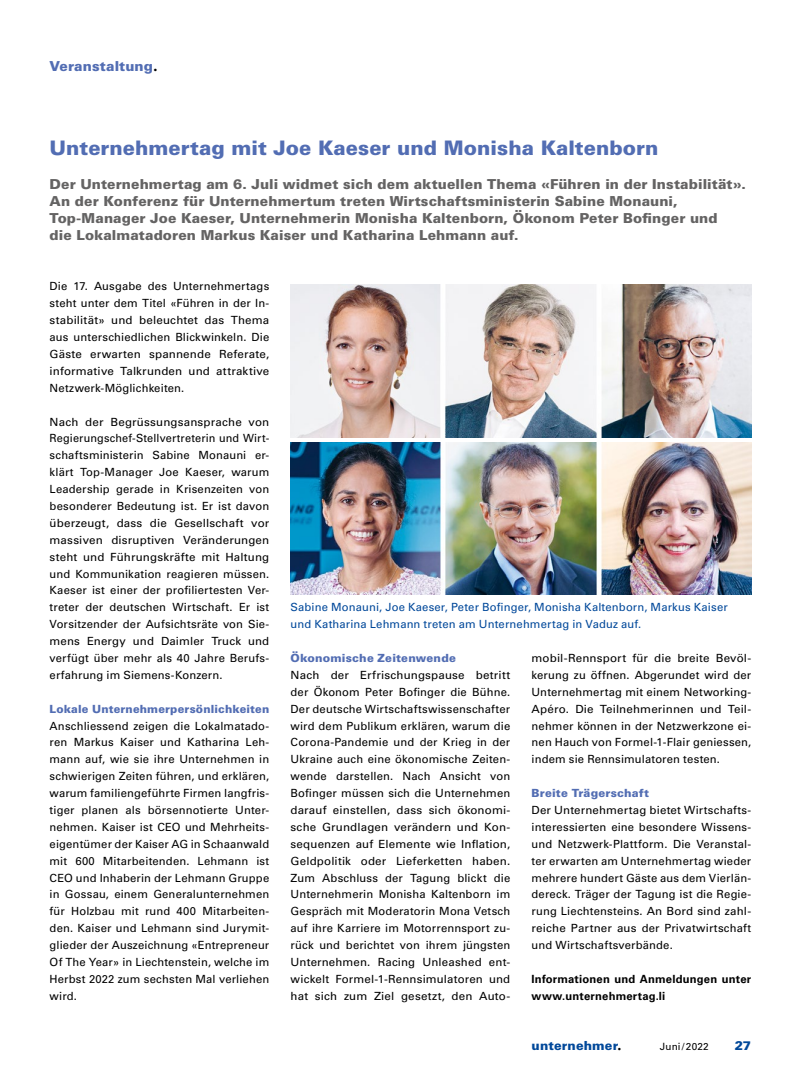
<style>
.page{position:relative;width:808px;height:1078px;background:#fff}
.page>*{position:absolute;margin:0;border:0;box-sizing:border-box;transform-origin:0 0}
.t1{font:900 20px "Univers";color:#526db3}
.t2{font:900 13.75px/16.9px "Univers";letter-spacing:.005em;color:#646363}
.t3{font:900 13.75px "Univers";letter-spacing:.005em;color:#526db3}
.t4{font:900 12.5px "Univers";letter-spacing:.01em;color:#00489a}
.t5{font:11.25px/16.9px "Univers";letter-spacing:.015em;color:#000;text-align:justify}
.t6{font:11.25px/16.9px "Univers";letter-spacing:.01em;color:#00489a}
.t7{font:900 11.25px "Univers";letter-spacing:.015em;color:#526db3}
.t8{font:700 11.25px/16.9px "Univers";letter-spacing:.015em;color:#000}
.t9{font:10px "Univers";letter-spacing:.015em;color:#000}
.s1{font-family:"Futura BT";font-weight:800;font-size:15.12px;color:#000}
.s2{font-family:"Futura";font-weight:800;font-size:13.75px;color:#000}
</style>
<div class="page">
<img style="left:291px;top:285px;width:460px;height:152px">
<img style="left:291px;top:442px;width:460px;height:152px">
<p class="t3" style="left:50px;top:57px;width:110px">Veranstaltung<span class="s1">.</span></p>
<h1 class="t1" style="left:50px;top:136px;width:610px">Unternehmertag mit Joe Kaeser und Monisha Kaltenborn</h1>
<p class="t2" style="left:50px;top:175px;width:698px">Der Unternehmertag am 6. Juli widmet sich dem aktuellen Thema «Führen in der Instabilität».<br>An der Konferenz für Unternehmertum treten Wirtschaftsministerin Sabine Monauni, Top-Manager Joe Kaeser, Unternehmerin Monisha Kaltenborn, Ökonom Peter Bofinger und<br>die Lokalmatadoren Markus Kaiser und Katharina Lehmann auf.</p>
<p class="t5" style="left:50px;top:278px;width:221px">Die 17. Ausgabe des Unternehmertags steht unter dem Titel «Führen in der In&shy;stabilität» und beleuchtet das Thema aus unterschiedlichen Blickwinkeln. Die Gäste erwarten spannende Referate, informative Talkrunden und attraktive Netzwerk-Möglichkeiten.</p>
<p class="t5" style="left:50px;top:413px;width:221px">Nach der Begrüssungsansprache von Regierungschef-Stellvertreterin und Wirt&shy;schaftsministerin Sabine Monauni er&shy;klärt Top-Manager Joe Kaeser, warum Leadership gerade in Krisenzeiten von besonderer Bedeutung ist. Er ist davon überzeugt, dass die Gesellschaft vor massiven disruptiven Veränderungen steht und Führungskräfte mit Haltung und Kommunikation reagieren müssen.<br>Kaeser ist einer der profiliertesten Ver&shy;treter der deutschen Wirtschaft. Er ist Vorsitzender der Aufsichtsräte von Sie&shy;mens Energy und Daimler Truck und verfügt über mehr als 40 Jahre Berufs&shy;erfahrung im Siemens-Konzern.</p>
<p class="t7" style="left:50px;top:701px;width:221px">Lokale Unternehmerpersönlichkeiten</p>
<p class="t5" style="left:50px;top:717px;width:221px">Anschliessend zeigen die Lokalmatado&shy;ren Markus Kaiser und Katharina Leh&shy;mann auf, wie sie ihre Unternehmen in schwierigen Zeiten führen, und erklären, warum familiengeführte Firmen langfris&shy;tiger planen als börsennotierte Unter&shy;nehmen. Kaiser ist CEO und Mehrheits&shy;eigentümer der Kaiser AG in Schaanwald mit 600 Mitarbeitenden. Lehmann ist CEO und Inhaberin der Lehmann Gruppe in Gossau, einem Generalunternehmen für Holzbau mit rund 400 Mitarbeiten&shy;den. Kaiser und Lehmann sind Jurymit&shy;glieder der Auszeichnung «Entrepreneur Of The Year» in Liechtenstein, welche im Herbst 2022 zum sechsten Mal verliehen wird.</p>
<p class="t6" style="left:291px;top:599px;width:439px">Sabine Monauni, Joe Kaeser, Peter Bofinger, Monisha Kaltenborn, Markus Kaiser und Katharina Lehmann treten am Unternehmertag in Vaduz auf.</p>
<p class="t7" style="left:291px;top:650px;width:167px">Ökonomische Zeitenwende</p>
<p class="t5" style="left:291px;top:666px;width:221px">Nach der Erfrischungspause betritt der Ökonom Peter Bofinger die Bühne.<br>Der deutsche Wirtschaftswissenschafter wird dem Publikum erklären, warum die Corona-Pandemie und der Krieg in der Ukraine auch eine ökonomische Zeiten&shy;wende darstellen. Nach Ansicht von Bofinger müssen sich die Unternehmen darauf einstellen, dass sich ökonomi&shy;sche Grundlagen verändern und Kon&shy;sequenzen auf Elemente wie Inflation, Geldpolitik oder Lieferketten haben.<br>Zum Abschluss der Tagung blickt die Unternehmerin Monisha Kaltenborn im Gespräch mit Moderatorin Mona Vetsch auf ihre Karriere im Motorrennsport zu&shy;rück und berichtet von ihrem jüngsten Unternehmen. Racing Unleashed ent&shy;wickelt Formel-1-Rennsimulatoren und hat sich zum Ziel gesetzt, den Auto-</p>
<p class="t5" style="left:531px;top:649px;width:221px">mobil-Rennsport für die breite Bevöl&shy;kerung zu öffnen. Abgerundet wird der Unternehmertag mit einem Networking-Apéro. Die Teilnehmerinnen und Teil&shy;nehmer können in der Netzwerkzone ei&shy;nen Hauch von Formel-1-Flair geniessen, indem sie Rennsimulatoren testen.</p>
<p class="t7" style="left:532px;top:785px;width:119px">Breite Trägerschaft</p>
<p class="t5" style="left:531px;top:801px;width:221px">Der Unternehmertag bietet Wirtschafts&shy;interessierten eine besondere Wissens&shy;und Netzwerk-Plattform. Die Veranstal&shy;ter erwarten am Unternehmertag wieder mehrere hundert Gäste aus dem Vierlän&shy;dereck. Träger der Tagung ist die Regie&shy;rung Liechtensteins. An Bord sind zahl&shy;reiche Partner aus der Privatwirtschaft und Wirtschaftsverbände.</p>
<p class="t8" style="left:531px;top:970px;width:221px">Informationen und Anmeldungen unter www.unternehmertag.li</p>
<p class="t4" style="left:532px;top:1037px;width:91px">unternehmer<span class="s2">.</span></p>
<p class="t9" style="left:660px;top:1040px;width:50px">Juni/2022</p>
<p class="t4" style="left:735px;top:1037px;width:18px">27</p>
</div>
